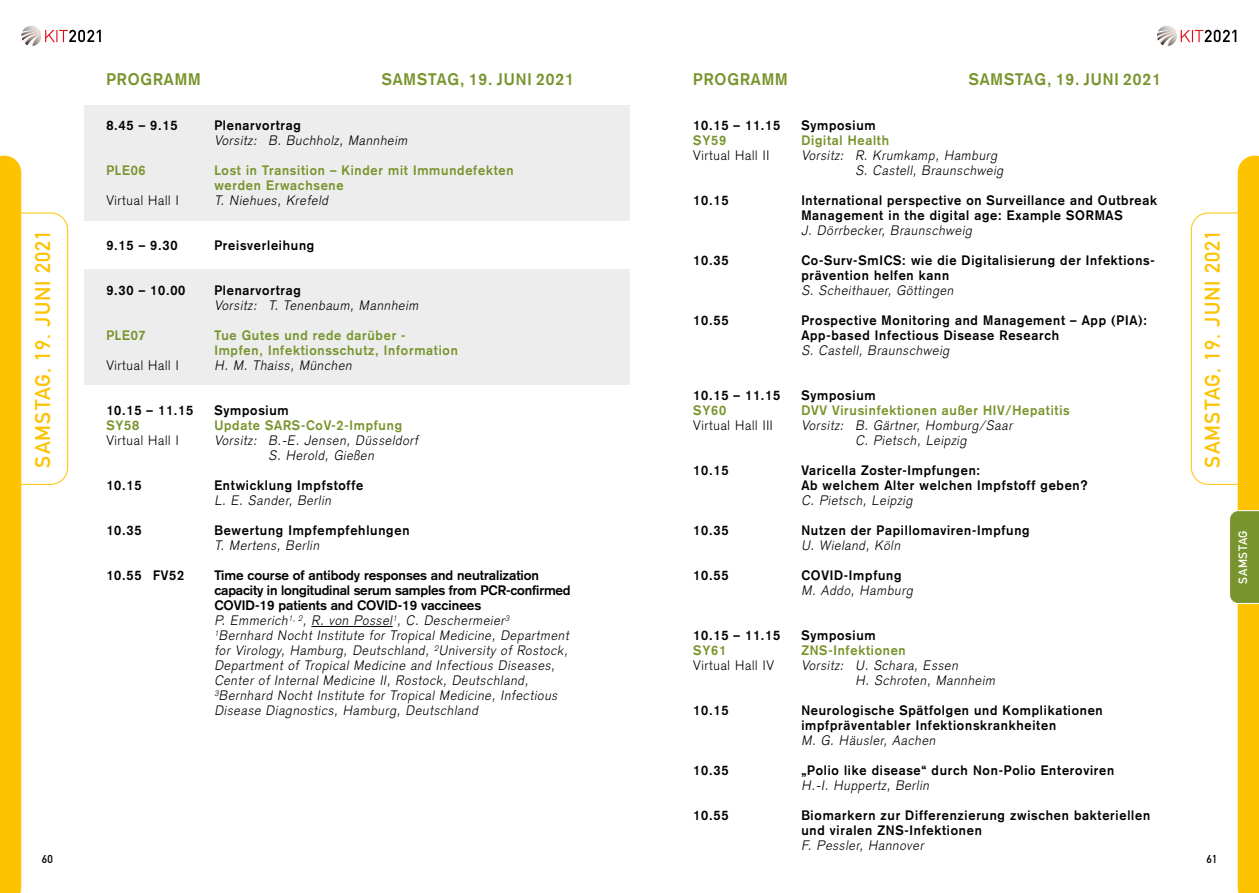
<style>
.page{position:relative;width:1259px;height:893px;background:#fff}
.page>*{position:absolute;margin:0;border:0;box-sizing:border-box;transform-origin:0 0}
.t1{font:21px "DIN Mittelschrift";letter-spacing:.05em;color:#fdc300}
.t2{font:700 16.5px "Akzidenz Grotesk";letter-spacing:.06em;color:#78942c;scale:.95 1}
.t3{font:italic 300 13.5px/15px "Akzidenz Grotesk";color:#000;scale:.95 1}
.t4{font:700 13.5px/15px "Akzidenz Grotesk";letter-spacing:.06em;color:#000;scale:.95 1}
.t5{font:700 13.5px/15px "Akzidenz Grotesk";letter-spacing:.06em;color:#78942c;scale:.95 1}
.t6{font:300 13.5px "Akzidenz Grotesk";letter-spacing:.06em;color:#000;scale:.95 1}
.t7{font:12px "DIN Mittelschrift";letter-spacing:.05em;color:#fff}
.t8{font:11.25px "DIN Mittelschrift";color:#000}
.s1{font-weight:700;font-style:normal}
</style>
<div class="page">
<svg style="left:21px;top:26px;width:80px;height:20px"></svg>
<svg style="left:1157px;top:26px;width:79px;height:20px"></svg>
<div style="left:1179px;top:43px;width:58px;height:8px;background:#fff"></div>
<div style="left:44px;top:43px;width:58px;height:8px;background:#fff"></div>
<div style="left:84px;top:269px;width:545px;height:116px;background:#ededed"></div>
<div style="left:84px;top:105px;width:545px;height:116px;background:#ededed"></div>
<hr style="left:311px;top:626px;width:82px;height:1px;background:#000">
<svg style="left:1191px;top:156px;width:68px;height:737px"></svg>
<svg style="left:0;top:156px;width:68px;height:737px"></svg>
<p class="t2" style="left:106px;top:70px;width:101px">PROGRAMM</p>
<p class="t2" style="left:382px;top:70px;width:204px">SAMSTAG, 19. JUNI 2021</p>
<p class="t4" style="left:106px;top:118px;width:76px">8.45 – 9.15</p>
<p class="t4" style="left:214px;top:118px;width:93px">Plenarvortrag</p>
<p class="t3" style="left:214px;top:133px;width:208px">Vorsitz: B. Buchholz, Mannheim</p>
<p class="t5" style="left:106px;top:163px;width:43px">PLE06</p>
<p class="t5" style="left:214px;top:163px;width:316px">Lost in Transition – Kinder mit Immundefekten werden Erwachsene</p>
<p class="t6" style="left:106px;top:193px;width:78px">Virtual Hall I</p>
<p class="t3" style="left:214px;top:193px;width:124px">T. Niehues, Krefeld</p>
<p class="t4" style="left:106px;top:238px;width:76px">9.15 – 9.30</p>
<p class="t4" style="left:214px;top:238px;width:107px">Preisverleihung</p>
<p class="t4" style="left:106px;top:283px;width:85px">9.30 – 10.00</p>
<p class="t4" style="left:214px;top:283px;width:93px">Plenarvortrag</p>
<p class="t3" style="left:214px;top:298px;width:219px">Vorsitz: T. Tenenbaum, Mannheim</p>
<p class="t5" style="left:106px;top:328px;width:43px">PLE07</p>
<p class="t5" style="left:214px;top:328px;width:258px">Tue Gutes und rede darüber -<br>Impfen, Infektionsschutz, Information</p>
<p class="t6" style="left:106px;top:358px;width:78px">Virtual Hall I</p>
<p class="t3" style="left:214px;top:358px;width:149px">H. M. Thaiss, München</p>
<p class="t4" style="left:106px;top:403px;width:93px">10.15 – 11.15</p>
<p class="t4" style="left:214px;top:403px;width:80px">Symposium</p>
<p class="t5" style="left:106px;top:418px;width:36px">SY58</p>
<p class="t5" style="left:214px;top:418px;width:199px">Update SARS-CoV-2-Impfung</p>
<p class="t6" style="left:106px;top:433px;width:78px">Virtual Hall I</p>
<p class="t3" style="left:268px;top:433px;width:162px;text-indent:-54px">Vorsitz: B.-E. Jensen, Düsseldorf<br>S. Herold, Gießen</p>
<p class="t4" style="left:106px;top:478px;width:39px">10.15</p>
<p class="t4" style="left:214px;top:478px;width:158px">Entwicklung Impfstoffe</p>
<p class="t3" style="left:214px;top:493px;width:127px">L. E. Sander, Berlin</p>
<p class="t4" style="left:106px;top:523px;width:39px">10.35</p>
<p class="t4" style="left:214px;top:523px;width:207px">Bewertung Impfempfehlungen</p>
<p class="t3" style="left:214px;top:538px;width:115px">T. Mertens, Berlin</p>
<p class="t4" style="left:106px;top:568px;width:83px">10.55 FV52</p>
<p class="t3" style="left:214px;top:568px;width:377px"><span class="s1">Time course of antibody responses and neutralization capacity in longitudinal serum samples from PCR-confirmed COVID-19 patients and COVID-19 vaccinees<br></span>P. Emmerich<sup>1,</sup> <sup>2</sup>, R. von Possel<sup>1</sup>, C. Deschermeier<sup>3<br>1</sup>Bernhard Nocht Institute for Tropical Medicine, Department for Virology, Hamburg, Deutschland, <sup>2</sup>University of Rostock, Department of Tropical Medicine and Infectious Diseases, Center of Internal Medicine II, Rostock, Deutschland, <sup>3</sup>Bernhard Nocht Institute for Tropical Medicine, Infectious Disease Diagnostics, Hamburg, Deutschland</p>
<p class="t2" style="left:693px;top:70px;width:101px">PROGRAMM</p>
<p class="t2" style="left:968px;top:70px;width:204px">SAMSTAG, 19. JUNI 2021</p>
<p class="t4" style="left:693px;top:118px;width:93px">10.15 – 11.15</p>
<p class="t4" style="left:801px;top:118px;width:80px">Symposium</p>
<p class="t5" style="left:693px;top:133px;width:36px">SY59</p>
<p class="t5" style="left:801px;top:133px;width:94px">Digital Health</p>
<p class="t6" style="left:693px;top:148px;width:81px">Virtual Hall II</p>
<p class="t3" style="left:855px;top:148px;width:160px;text-indent:-54px">Vorsitz: R. Krumkamp, Hamburg<br>S. Castell, Braunschweig</p>
<p class="t4" style="left:693px;top:193px;width:39px">10.15</p>
<p class="t4" style="left:801px;top:193px;width:376px">International perspective on Surveillance and Outbreak<br>Management in the digital age: Example SORMAS</p>
<p class="t3" style="left:801px;top:223px;width:184px">J. Dörrbecker, Braunschweig</p>
<p class="t4" style="left:693px;top:253px;width:39px">10.35</p>
<p class="t4" style="left:801px;top:253px;width:373px">Co-Surv-SmICS: wie die Digitalisierung der Infektions&shy;prävention helfen kann</p>
<p class="t3" style="left:801px;top:283px;width:164px">S. Scheithauer, Göttingen</p>
<p class="t4" style="left:693px;top:313px;width:39px">10.55</p>
<p class="t4" style="left:801px;top:313px;width:365px">Prospective Monitoring and Management – App (PIA):<br>App-based Infectious Disease Research</p>
<p class="t3" style="left:801px;top:343px;width:160px">S. Castell, Braunschweig</p>
<p class="t4" style="left:693px;top:388px;width:93px">10.15 – 11.15</p>
<p class="t4" style="left:801px;top:388px;width:80px">Symposium</p>
<p class="t5" style="left:693px;top:403px;width:36px">SY60</p>
<p class="t5" style="left:801px;top:403px;width:284px">DVV Virusinfektionen außer HIV/Hepatitis</p>
<p class="t6" style="left:693px;top:418px;width:85px">Virtual Hall III</p>
<p class="t3" style="left:855px;top:418px;width:170px;text-indent:-54px">Vorsitz: B. Gärtner, Homburg/Saar<br>C. Pietsch, Leipzig</p>
<p class="t4" style="left:693px;top:463px;width:39px">10.15</p>
<p class="t4" style="left:801px;top:463px;width:303px">Varicella Zoster-Impfungen:<br>Ab welchem Alter welchen Impfstoff geben?</p>
<p class="t3" style="left:801px;top:493px;width:121px">C. Pietsch, Leipzig</p>
<p class="t4" style="left:693px;top:523px;width:39px">10.35</p>
<p class="t4" style="left:801px;top:523px;width:242px">Nutzen der Papillomaviren-Impfung</p>
<p class="t3" style="left:801px;top:538px;width:108px">U. Wieland, Köln</p>
<p class="t4" style="left:693px;top:568px;width:39px">10.55</p>
<p class="t4" style="left:801px;top:568px;width:107px">COVID-Impfung</p>
<p class="t3" style="left:801px;top:583px;width:122px">M. Addo, Hamburg</p>
<p class="t4" style="left:693px;top:628px;width:93px">10.15 – 11.15</p>
<p class="t4" style="left:801px;top:628px;width:80px">Symposium</p>
<p class="t5" style="left:693px;top:643px;width:36px">SY61</p>
<p class="t5" style="left:801px;top:643px;width:111px">ZNS-Infektionen</p>
<p class="t6" style="left:693px;top:658px;width:86px">Virtual Hall IV</p>
<p class="t3" style="left:855px;top:658px;width:151px;text-indent:-54px">Vorsitz: U. Schara, Essen<br>H. Schroten, Mannheim</p>
<p class="t4" style="left:693px;top:703px;width:39px">10.15</p>
<p class="t4" style="left:801px;top:703px;width:319px">Neurologische Spätfolgen und Komplikationen impfpräventabler Infektionskrankheiten</p>
<p class="t3" style="left:801px;top:733px;width:145px">M. G. Häusler, Aachen</p>
<p class="t4" style="left:693px;top:763px;width:39px">10.35</p>
<p class="t4" style="left:801px;top:763px;width:331px">„Polio like disease“ durch Non-Polio Enteroviren</p>
<p class="t3" style="left:801px;top:778px;width:139px">H.-I. Huppertz, Berlin</p>
<p class="t4" style="left:693px;top:808px;width:39px">10.55</p>
<p class="t4" style="left:801px;top:808px;width:369px">Biomarkern zur Differenzierung zwischen bakteriellen und viralen ZNS-Infektionen</p>
<p class="t3" style="left:801px;top:838px;width:133px">F. Pessler, Hannover</p>
<h1 class="t1" style="left:31px;top:467px;width:239px;rotate:-90deg">SAMSTAG, 19. JUNI 2021</h1>
<h1 class="t1" style="left:1200px;top:467px;width:239px;rotate:-90deg">SAMSTAG, 19. JUNI 2021</h1>
<p class="t8" style="left:42px;top:853px;width:13px">60</p>
<p class="t8" style="left:1206px;top:853px;width:13px">61</p>
<p class="t7" style="left:1235px;top:584px;width:55px;rotate:-90deg">SAMSTAG</p>
</div>
